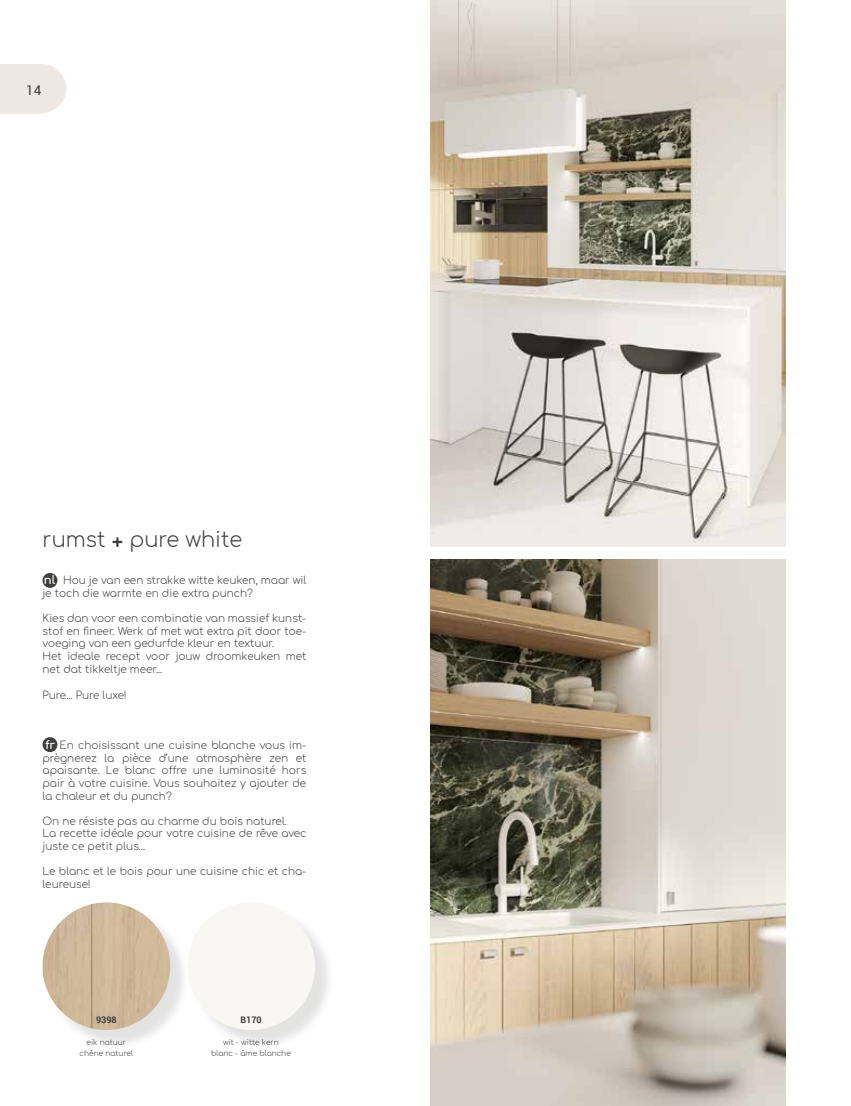
<style>
.page{position:relative;width:851px;height:1106px;background:#fff}
.page>*{position:absolute;margin:0;border:0;box-sizing:border-box;transform-origin:0 0}
.t1{font:300 21px "Comfortaa";color:#3f3f3e}
.t2{font:13.5px "Roboto";color:#3f3f3e}
.t3{font:700 11.55px "Comfortaa";color:#fff}
.t4{font:300 10.5px/12.6px "Comfortaa";color:#3f3f3e}
.t5{font:700 9px "Roboto";color:#3f3f3e}
.t6{font:300 7.5px/10.8px "Comfortaa";color:#3f3f3e;text-align:center}
.s1{font-weight:700}
.s2{font-weight:700;font-size:11.55px;color:#fff}
</style>
<div class="page">
<div style="left:0;top:64px;width:41px;height:49px;background:#eee8e3"></div>
<div style="left:15px;top:64px;width:51px;height:49px;background:#eee8e3;border-radius:50%"></div>
<div style="left:46px;top:906px;width:144px;height:143px;background:#3f3f3e;opacity:.15"></div>
<img style="left:43px;top:902px;width:127px;height:128px;border-radius:64px">
<img style="left:430px;top:559px;width:355px;height:547px">
<img style="left:430px;top:0;width:355px;height:546px">
<div style="left:192px;top:906px;width:143px;height:143px;background:#3f3f3e;opacity:.15"></div>
<div style="left:187px;top:902px;width:128px;height:128px;background:#f8f7f4;border-radius:64px"></div>
<div style="left:44px;top:574px;width:12px;height:12px;background:#3f3f3e;border-radius:50%"></div>
<div style="left:43px;top:573px;width:14px;height:15px;border:3px solid #3f3f3e;border-radius:50%"></div>
<div style="left:44px;top:739px;width:12px;height:11px;background:#3f3f3e;border-radius:50%"></div>
<div style="left:43px;top:737px;width:14px;height:15px;border:3px solid #3f3f3e;border-radius:50%"></div>
<p class="t2" style="left:26px;top:80px;width:17px">14</p>
<h1 class="t1" style="left:43px;top:520px;width:201px">rumst <span class="s1">+</span> pure white</h1>
<p class="t3" style="left:44px;top:569px;width:13px">nl</p>
<p class="t4" style="left:43px;top:572px;width:265px;text-indent:21px">Hou je van een strakke witte keuken, maar wil je toch die warmte en die extra punch?</p>
<p class="t4" style="left:43px;top:610px;width:265px">Kies dan voor een combinatie van massief kunst&shy;stof en fineer. Werk af met wat extra pit door toe&shy;voeging van een gedurfde kleur en textuur.<br>Het ideale recept voor jouw droomkeuken met net dat tikkeltje meer...</p>
<p class="t4" style="left:43px;top:687px;width:86px">Pure... Pure luxe!</p>
<p class="t4" style="left:45px;top:737px;width:262px"><span class="s2">fr</span> En choisissant une cuisine blanche vous im-</p>
<p class="t4" style="left:43px;top:750px;width:265px;text-align:justify">prègnerez la pièce d’une atmosphère zen et apaisante. Le blanc offre une luminosité hors pair à votre cuisine. Vous souhaitez y ajouter de la chaleur et du punch?</p>
<p class="t4" style="left:43px;top:813px;width:265px">On ne résiste pas au charme du bois naturel.<br>La recette idéale pour votre cuisine de rêve avec juste ce petit plus...</p>
<p class="t4" style="left:43px;top:863px;width:265px">Le blanc et le bois pour une cuisine chic et cha&shy;leureuse!</p>
<p class="t5" style="left:96px;top:1013px;width:22px">9398</p>
<p class="t5" style="left:240px;top:1013px;width:23px">B170</p>
<p class="t6" style="left:80px;top:1035px;width:55px">eik natuur chêne naturel</p>
<p class="t6" style="left:211px;top:1035px;width:81px">wit - witte kern<br>blanc - âme blanche</p>
</div>
